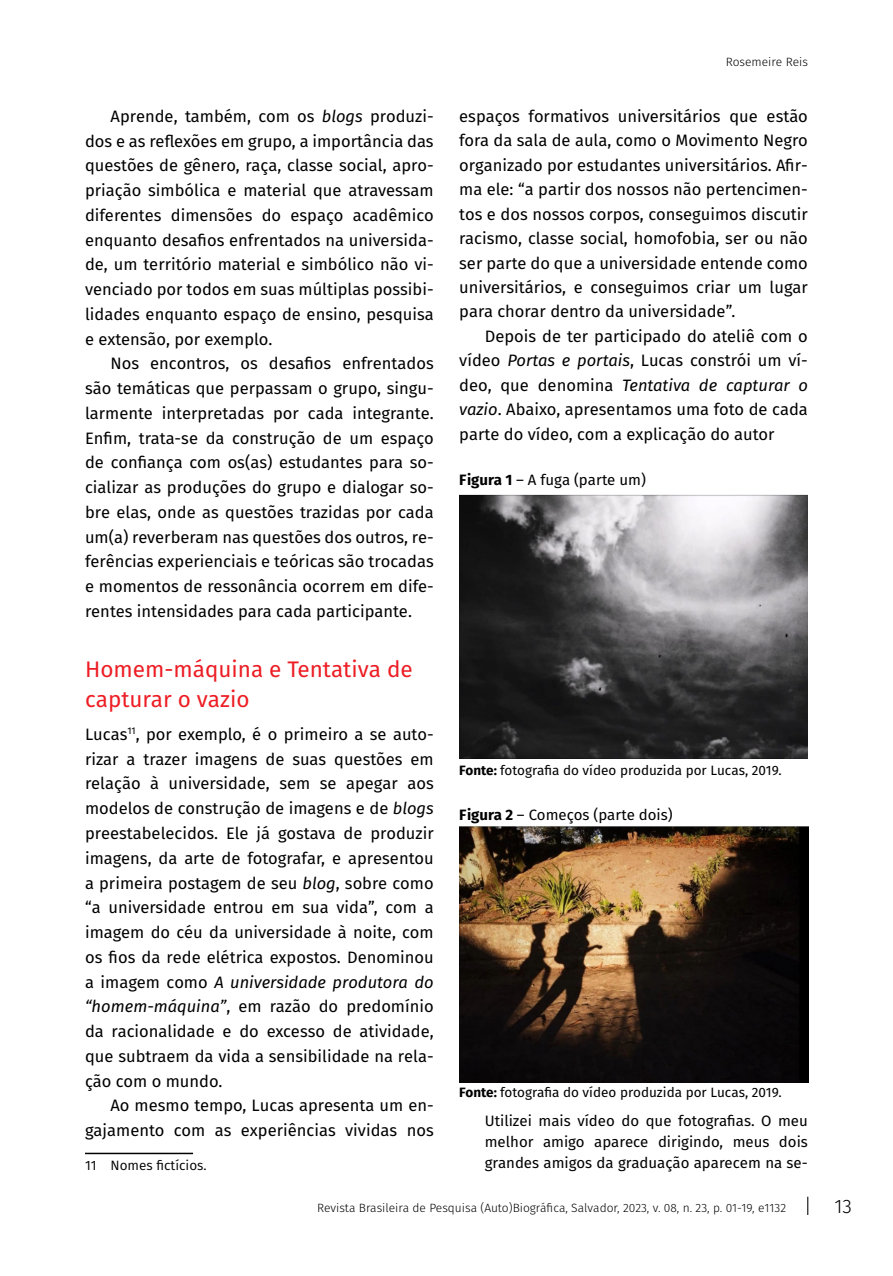
<style>
.page{position:relative;width:893px;height:1276px;background:#fff}
.page>*{position:absolute;margin:0;border:0;box-sizing:border-box;transform-origin:0 0}
.t1{font:22.5px/30px "Fira Sans";color:#ed1d24}
.t2{font:300 19.5px "Fira Sans";color:#000}
.t3{font:16.5px/24.8px "Fira Sans";color:#000;text-align:justify}
.t4{font:15px/21px "Fira Sans";color:#000;text-align:justify}
.t5{font:13.5px "Fira Sans";color:#000}
.t6{font:13.5px "Fira Sans";color:#000}
.t7{font:300 12px "Fira Sans";color:#000}
.s1{font-style:italic}
.s2{font-weight:700}
</style>
<div class="page">
<svg style="left:807px;top:1196px;width:1px;height:19px"></svg>
<hr style="left:85px;top:1152px;width:108px;height:2px;background:#000">
<img style="left:459px;top:494px;width:348px;height:265px">
<img style="left:459px;top:826px;width:349px;height:256px">
<p class="t3" style="left:85px;top:103px;width:350px;text-indent:26px">Aprende, também, com os <span class="s1">blogs</span> produzi&shy;dos e as reflexões em grupo, a importância das questões de gênero, raça, classe social, apro&shy;priação simbólica e material que atravessam diferentes dimensões do espaço acadêmico enquanto desafios enfrentados na universida&shy;de, um território material e simbólico não vi&shy;venciado por todos em suas múltiplas possibi&shy;lidades enquanto espaço de ensino, pesquisa e extensão, por exemplo.</p>
<p class="t3" style="left:85px;top:351px;width:350px;text-indent:26px">Nos encontros, os desafios enfrentados são temáticas que perpassam o grupo, singu&shy;larmente interpretadas por cada integrante.<br>Enfim, trata-se da construção de um espaço de confiança com os(as) estudantes para so&shy;cializar as produções do grupo e dialogar so&shy;bre elas, onde as questões trazidas por cada um(a) reverberam nas questões dos outros, re&shy;ferências experienciais e teóricas são trocadas e momentos de ressonância ocorrem em dife&shy;rentes intensidades para cada participante.</p>
<h1 class="t1" style="left:85px;top:653px;width:329px">Homem-máquina e Tentativa de capturar o vazio</h1>
<p class="t3" style="left:85px;top:721px;width:350px">Lucas<sup>11</sup>, por exemplo, é o primeiro a se auto&shy;rizar a trazer imagens de suas questões em relação à universidade, sem se apegar aos modelos de construção de imagens e de <span class="s1">blogs </span>preestabelecidos. Ele já gostava de produzir imagens, da arte de fotografar, e apresentou a primeira postagem de seu <span class="s1">blog</span>, sobre como “a universidade entrou em sua vida”, com a imagem do céu da universidade à noite, com os fios da rede elétrica expostos. Denominou a imagem como <span class="s1">A universidade produtora do “homem-máquina”</span>, em razão do predomínio da racionalidade e do excesso de atividade, que subtraem da vida a sensibilidade na rela&shy;ção com o mundo.</p>
<p class="t3" style="left:85px;top:1092px;width:350px;text-align:right">Ao mesmo tempo, Lucas apresenta um en&shy;gajamento com as experiências vividas nos</p>
<p class="t6" style="left:85px;top:1155px;width:123px">11 Nomes fictícios.</p>
<p class="t7" style="left:726px;top:53px;width:84px">Rosemeire Reis</p>
<p class="t3" style="left:459px;top:103px;width:350px">espaços formativos universitários que estão fora da sala de aula, como o Movimento Negro organizado por estudantes universitários. Afir&shy;ma ele: “a partir dos nossos não pertencimen&shy;tos e dos nossos corpos, conseguimos discutir racismo, classe social, homofobia, ser ou não ser parte do que a universidade entende como universitários, e conseguimos criar um lugar para chorar dentro da universidade”.</p>
<p class="t3" style="left:459px;top:323px;width:350px;text-indent:26px">Depois de ter participado do ateliê com o vídeo <span class="s1">Portas e portais</span>, Lucas constrói um ví&shy;deo, que denomina <span class="s1">Tentativa de capturar o vazio</span>. Abaixo, apresentamos uma foto de cada parte do vídeo, com a explicação do autor</p>
<p class="t4" style="left:459px;top:469px;width:188px"><span class="s2">Figura 1</span> – A fuga (parte um)</p>
<p class="t5" style="left:459px;top:760px;width:324px"><span class="s2">Fonte:</span> fotografia do vídeo produzida por Lucas, 2019.</p>
<p class="t4" style="left:459px;top:804px;width:215px"><span class="s2">Figura 2</span> – Começos (parte dois)</p>
<p class="t5" style="left:459px;top:1081px;width:324px"><span class="s2">Fonte:</span> fotografia do vídeo produzida por Lucas, 2019.</p>
<p class="t4" style="left:485px;top:1110px;width:325px">Utilizei mais vídeo do que fotografias. O meu melhor amigo aparece dirigindo, meus dois grandes amigos da graduação aparecem na se-</p>
<p class="t7" style="left:317px;top:1199px;width:470px">Revista Brasileira de Pesquisa (Auto)Biográfica, Salvador, 2023, v. 08, n. 23, p. 01-19, e1132</p>
<p class="t2" style="left:834px;top:1192px;width:19px">13</p>
</div>
